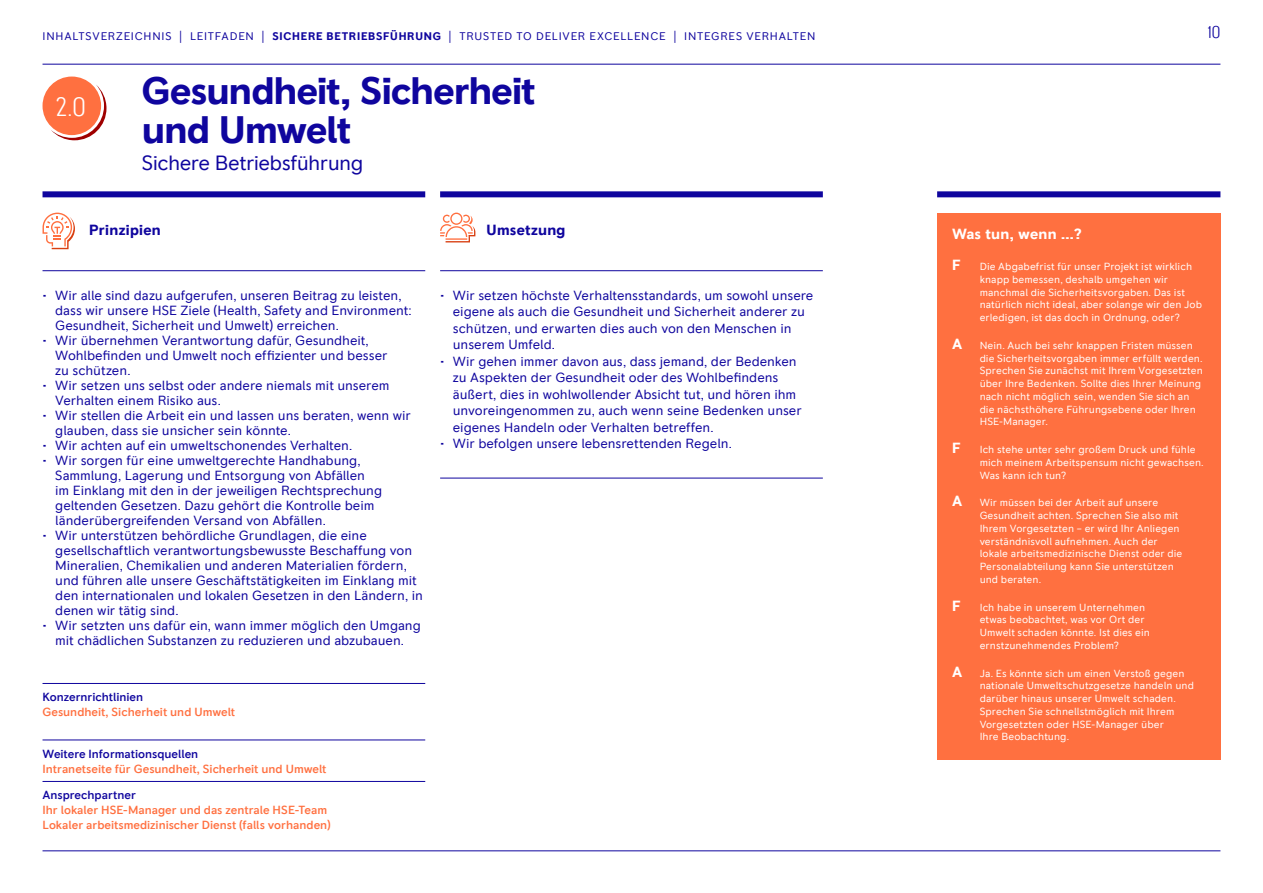
<style>
.page{position:relative;width:1263px;height:893px;background:#fff}
.page>*{position:absolute;margin:0;border:0;box-sizing:border-box;transform-origin:0 0}
.t1{font:700 39px/39px "RR Pioneer";letter-spacing:-.02em;color:#0f059e}
.t2{font:300 condensed 27px "RR Pioneer";color:#fff}
.t3{font:21px "RR Pioneer";letter-spacing:-.03em;color:#0f059e}
.t4{font:300 condensed 17.4px "RR Pioneer";color:#0f059e}
.t5{font:700 15px "RR Pioneer";letter-spacing:.02em;color:#0f059e}
.t6{font:700 15px/30.8px "RR Pioneer";letter-spacing:.02em;color:#fff}
.t7{font:13.5px/15px "RR Pioneer";letter-spacing:-.005em;color:#0f059e}
.t8{font:500 12px/15px "RR Pioneer";color:#ff7040}
.t9{font:500 12px "RR Pioneer";color:#0f059e}
.t10{font:11.25px "RR Pioneer";letter-spacing:.07em;color:#0f059e}
.t11{font:700 11.25px "RR Pioneer";letter-spacing:.06em;color:#0f059e}
.t12{font:10.5px/12.8px "RR Pioneer";letter-spacing:.005em;color:#fff}
.s1{font-weight:700}
.s2{font-weight:300;font-stretch:condensed;font-size:13.5px}
.s3{font-weight:700;font-size:15px}
</style>
<div class="page">
<hr style="left:43px;top:64px;width:1177px;height:1px;background:#0f059e">
<hr style="left:43px;top:850px;width:1177px;height:1px;background:#0f059e">
<div style="left:43px;top:77px;width:58px;height:58px;background:#ff7040;border-radius:50%"></div>
<svg style="left:51px;top:84px;width:55px;height:56px"></svg>
<hr style="left:43px;top:740px;width:382px;height:1px;background:#0f059e">
<hr style="left:43px;top:781px;width:382px;height:1px;background:#0f059e">
<hr style="left:43px;top:683px;width:382px;height:1px;background:#0f059e">
<hr style="left:440px;top:478px;width:383px;height:1px;background:#0f059e">
<div style="left:937px;top:191px;width:283px;height:6px;background:#0f059e"></div>
<div style="left:937px;top:213px;width:283px;height:546px;background:#ff7040"></div>
<svg style="left:43px;top:213px;width:32px;height:36px"></svg>
<svg style="left:440px;top:213px;width:35px;height:29px"></svg>
<div style="left:43px;top:191px;width:382px;height:6px;background:#0f059e"></div>
<div style="left:440px;top:191px;width:383px;height:6px;background:#0f059e"></div>
<hr style="left:43px;top:270px;width:382px;height:1px;background:#0f059e">
<hr style="left:440px;top:270px;width:383px;height:1px;background:#0f059e">
<p class="t10" style="left:686px;top:30px;width:133px">INTEGRES VERHALTEN</p>
<p class="t4" style="left:1208px;top:22px;width:14px">10</p>
<p class="t10" style="left:272px;top:30px;width:395px"><span class="s1">SICHERE BETRIEBSFÜHRUNG</span> <span class="s2">||</span> TRUSTED TO DELIVER EXCELLENCE</p>
<p class="t10" style="left:43px;top:30px;width:141px">INHALTSVERZEICHNIS <span class="s2">|</span></p>
<p class="t11" style="left:190px;top:29px;width:76px">LEITFADEN <span class="s2">|</span></p>
<p class="t10" style="left:425px;top:30px;width:19px">NG</p>
<p class="t10" style="left:461px;top:30px;width:356px">TRUSTED TO DELIVER EXCELLENCE <span class="s2">||</span> INTEGRES VERHALTEN</p>
<h2 class="t2" style="left:56px;top:92px;width:31px">2.0</h2>
<h1 class="t1" style="left:142px;top:72px;width:395px">Gesundheit, Sicherheit und Umwelt</h1>
<h3 class="t3" style="left:142px;top:150px;width:223px">Sichere Betriebsführung</h3>
<p class="t5" style="left:89px;top:221px;width:73px">Prinzipien</p>
<p class="t5" style="left:487px;top:221px;width:80px">Umsetzung</p>
<p class="t7" style="left:55px;top:288px;width:358px;text-indent:-13px">• Wir alle sind dazu aufgerufen, unseren Beitrag zu leisten, dass wir unsere HSE Ziele (Health, Safety and Environment:<br>Gesundheit, Sicherheit und Umwelt) erreichen.</p>
<p class="t7" style="left:55px;top:333px;width:334px;text-indent:-13px">• Wir übernehmen Verantwortung dafür, Gesundheit,<br>Wohlbefinden und Umwelt noch effizienter und besser zu schützen.</p>
<p class="t7" style="left:55px;top:378px;width:336px;text-indent:-13px">• Wir setzen uns selbst oder andere niemals mit unserem<br>Verhalten einem Risiko aus.</p>
<p class="t7" style="left:55px;top:408px;width:357px;text-indent:-13px">• Wir stellen die Arbeit ein und lassen uns beraten, wenn wir glauben, dass sie unsicher sein könnte.</p>
<p class="t7" style="left:43px;top:438px;width:311px">• Wir achten auf ein umweltschonendes Verhalten.</p>
<p class="t7" style="left:55px;top:453px;width:328px;text-indent:-13px">• Wir sorgen für eine umweltgerechte Handhabung, Sammlung, Lagerung und Entsorgung von Abfällen im Einklang mit den in der jeweiligen Rechtsprechung geltenden Gesetzen. Dazu gehört die Kontrolle beim länderübergreifenden Versand von Abfällen.</p>
<p class="t7" style="left:55px;top:528px;width:369px;text-indent:-13px">• Wir unterstützen behördliche Grundlagen, die eine gesellschaftlich verantwortungsbewusste Beschaffung von Mineralien, Chemikalien und anderen Materialien fördern, und führen alle unsere Geschäftstätigkeiten im Einklang mit den internationalen und lokalen Gesetzen in den Ländern, in denen wir tätig sind.</p>
<p class="t7" style="left:43px;top:618px;width:380px;text-align:center">• Wir setzten uns dafür ein, wann immer möglich den Umgang mit chädlichen Substanzen zu reduzieren und abzubauen.</p>
<p class="t9" style="left:43px;top:690px;width:102px">Konzernrichtlinien</p>
<p class="t8" style="left:43px;top:705px;width:194px">Gesundheit, Sicherheit und Umwelt</p>
<p class="t9" style="left:43px;top:747px;width:157px">Weitere Informationsquellen</p>
<p class="t8" style="left:43px;top:761px;width:285px">Intranetseite für Gesundheit, Sicherheit und Umwelt</p>
<p class="t9" style="left:43px;top:788px;width:95px">Ansprechpartner</p>
<p class="t8" style="left:43px;top:803px;width:290px">Ihr lokaler HSE-Manager und das zentrale HSE-Team<br>Lokaler arbeitsmedizinischer Dienst (falls vorhanden)</p>
<p class="t7" style="left:453px;top:287px;width:362px;line-height:16.5px;text-indent:-13px">• Wir setzen höchste Verhaltensstandards, um sowohl unsere eigene als auch die Gesundheit und Sicherheit anderer zu schützen, und erwarten dies auch von den Menschen in unserem Umfeld.</p>
<p class="t7" style="left:453px;top:353px;width:350px;line-height:16.5px;text-indent:-13px">• Wir gehen immer davon aus, dass jemand, der Bedenken zu Aspekten der Gesundheit oder des Wohlbefindens äußert, dies in wohlwollender Absicht tut, und hören ihm unvoreingenommen zu, auch wenn seine Bedenken unser eigenes Handeln oder Verhalten betreffen.</p>
<p class="t7" style="left:440px;top:436px;width:293px">• Wir befolgen unsere lebensrettenden Regeln.</p>
<p class="t6" style="left:952px;top:219px;width:131px">Was tun, wenn ...?<br>F</p>
<p class="t12" style="left:980px;top:260px;width:224px">Die Abgabefrist für unser Projekt ist wirklich knapp bemessen, deshalb umgehen wir manchmal die Sicherheitsvorgaben. Das ist natürlich nicht ideal, aber solange wir den Job erledigen, ist das doch in Ordnung, oder?</p>
<p class="t12" style="left:980px;top:339px;width:225px;text-indent:-28px"><span class="s3">A</span> Nein. Auch bei sehr knappen Fristen müssen die Sicherheitsvorgaben immer erfüllt werden.<br>Sprechen Sie zunächst mit Ihrem Vorgesetzten über Ihre Bedenken. Sollte dies Ihrer Meinung nach nicht möglich sein, wenden Sie sich an die nächsthöhere Führungsebene oder Ihren HSE-Manager.</p>
<p class="t6" style="left:952px;top:433px;width:10px">F</p>
<p class="t12" style="left:980px;top:443px;width:226px">Ich stehe unter sehr großem Druck und fühle mich meinem Arbeitspensum nicht gewachsen.<br>Was kann ich tun?</p>
<p class="t12" style="left:980px;top:496px;width:204px;text-indent:-28px"><span class="s3">A</span> Wir müssen bei der Arbeit auf unsere Gesundheit achten. Sprechen Sie also mit Ihrem Vorgesetzten – er wird Ihr Anliegen verständnisvoll aufnehmen. Auch der lokale arbeitsmedizinische Dienst oder die Personalabteilung kann Sie unterstützen und beraten.</p>
<p class="t6" style="left:952px;top:590px;width:10px">F</p>
<p class="t12" style="left:980px;top:601px;width:172px">Ich habe in unserem Unternehmen etwas beobachtet, was vor Ort der<br>Umwelt schaden könnte. Ist dies ein ernstzunehmendes Problem?</p>
<p class="t12" style="left:980px;top:667px;width:216px;text-indent:-28px"><span class="s3">A</span> Ja. Es könnte sich um einen Verstoß gegen nationale Umweltschutzgesetze handeln und darüber hinaus unserer Umwelt schaden.<br>Sprechen Sie schnellstmöglich mit Ihrem Vorgesetzten oder HSE-Manager über<br>Ihre Beobachtung.</p>
</div>
